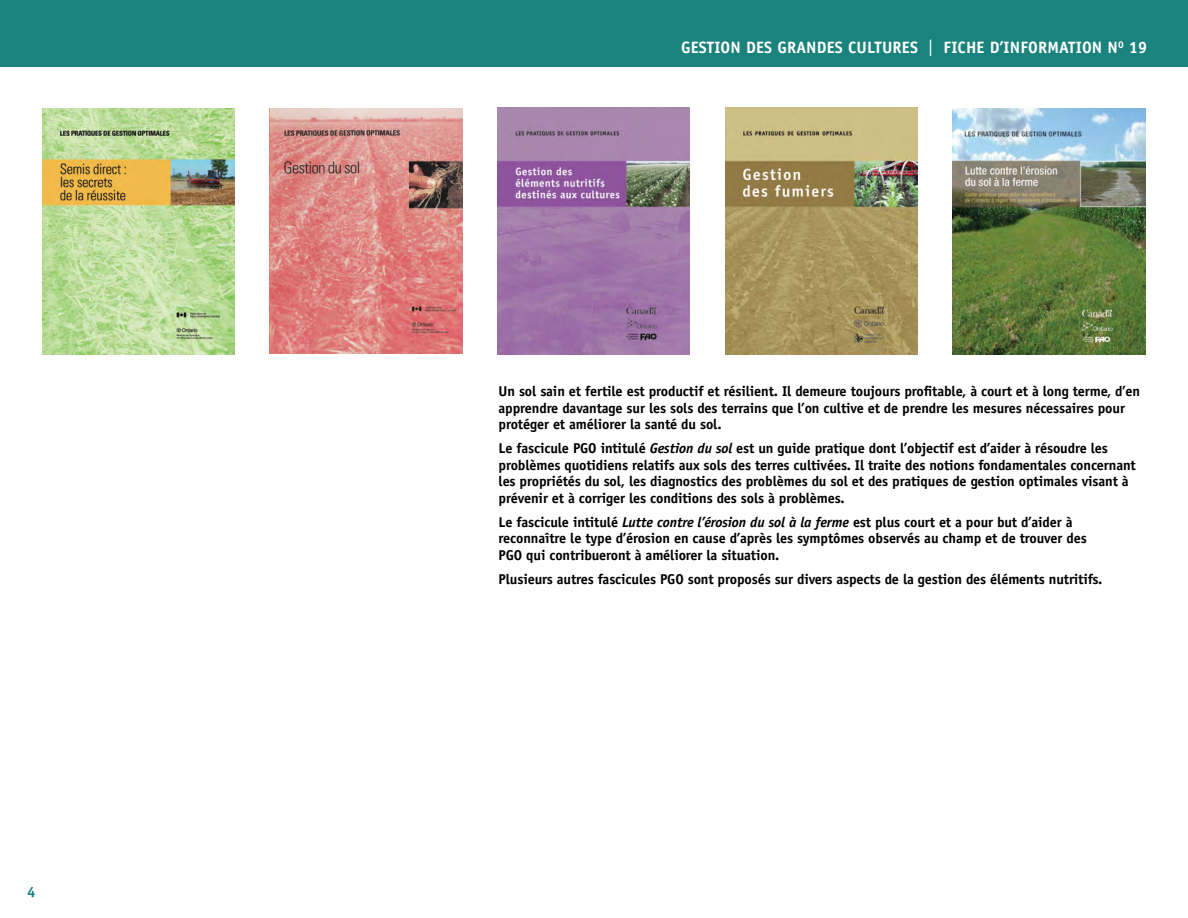
<style>
.page{position:relative;width:1188px;height:918px;background:#fff}
.page>*{position:absolute;margin:0;border:0;box-sizing:border-box;transform-origin:0 0}
.t1{font:700 16.5px "Officina Sans";letter-spacing:.01em;color:#fff}
.t2{font:700 15px "Officina Sans";color:#1b837d}
.t3{font:700 14.25px/16.5px "Officina Sans";letter-spacing:-.01em;color:#000}
.s1{font-weight:400}
.s2{font-style:italic}
</style>
<div class="page">
<div style="left:0;top:0;width:1188px;height:68px;background:#1b837d"></div>
<img style="left:42px;top:108px;width:193px;height:247px">
<img style="left:270px;top:109px;width:193px;height:245px">
<img style="left:725px;top:108px;width:193px;height:247px">
<img style="left:498px;top:108px;width:192px;height:247px">
<img style="left:953px;top:108px;width:192px;height:247px">
<p class="t2" style="left:27px;top:882px;width:10px">4</p>
<p class="t1" style="left:681px;top:38px;width:468px">GESTION DES GRANDES CULTURES <span class="s1">|</span> FICHE D’INFORMATION N<sup>O</sup> 19</p>
<p class="t3" style="left:499px;top:383px;width:643px">Un sol sain et fertile est productif et résilient. Il demeure toujours profitable, à court et à long terme, d’en apprendre davantage sur les sols des terrains que l’on cultive et de prendre les mesures nécessaires pour protéger et améliorer la santé du sol.</p>
<p class="t3" style="left:499px;top:440px;width:639px">Le fascicule PGO intitulé <span class="s2">Gestion du sol</span> est un guide pratique dont l’objectif est d’aider à résoudre les problèmes quotidiens relatifs aux sols des terres cultivées. Il traite des notions fondamentales concernant les propriétés du sol, les diagnostics des problèmes du sol et des pratiques de gestion optimales visant à prévenir et à corriger les conditions des sols à problèmes.</p>
<p class="t3" style="left:499px;top:513px;width:590px">Le fascicule intitulé <span class="s2">Lutte contre l’érosion du sol à la ferme</span> est plus court et a pour but d’aider à reconnaître le type d’érosion en cause d’après les symptômes observés au champ et de trouver des<br>PGO qui contribueront à améliorer la situation.</p>
<p class="t3" style="left:499px;top:570px;width:605px">Plusieurs autres fascicules PGO sont proposés sur divers aspects de la gestion des éléments nutritifs.</p>
</div>
